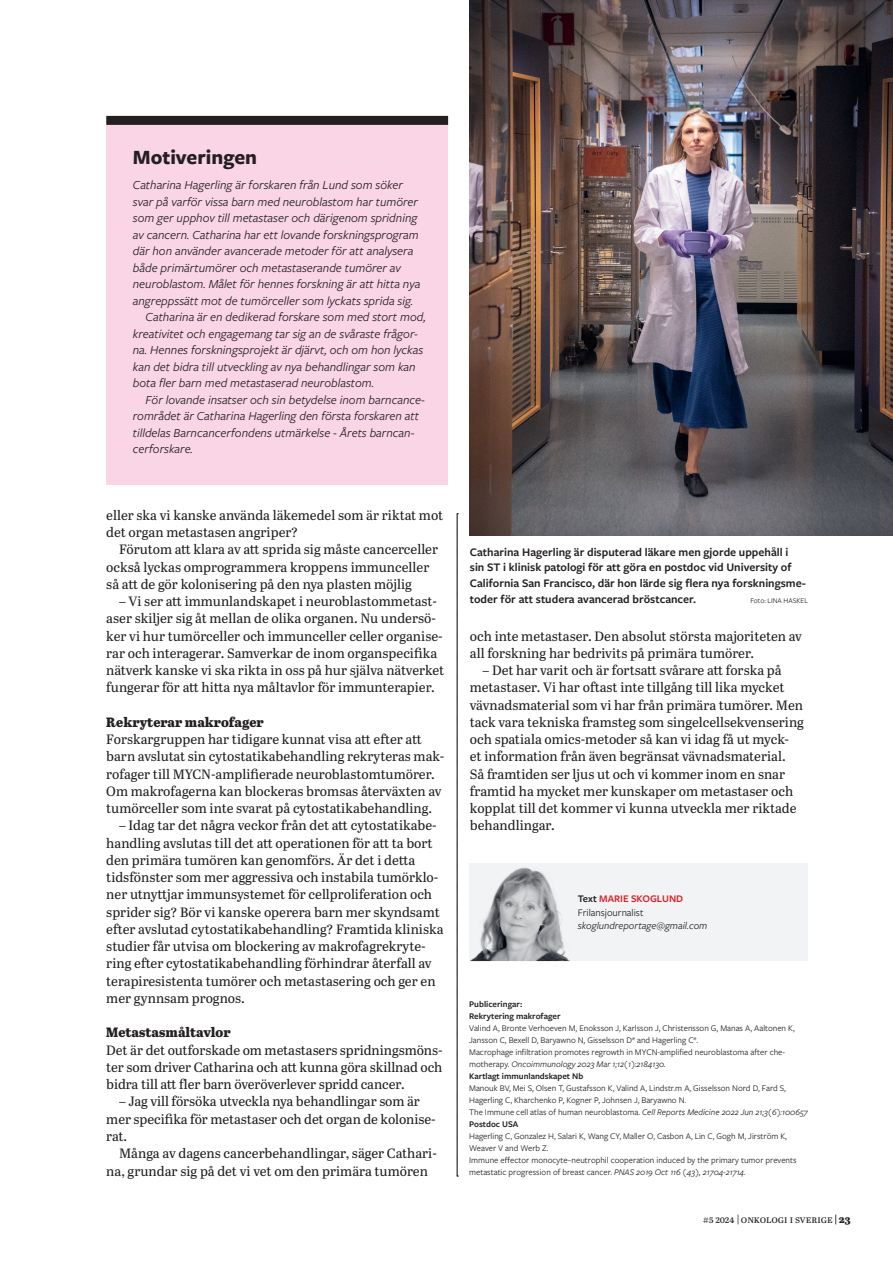
<style>
.page{position:relative;width:893px;height:1263px;background:#fff}
.page>*{position:absolute;margin:0;border:0;box-sizing:border-box;transform-origin:0 0}
.t1{font:700 21px "Freight Sans Pro";color:#231f20}
.t2{font:13.5px/17.2px "Abril Text";color:#231f20}
.t3{font:800 13.5px "Abril Text";color:#231f20}
.t4{font:italic 12.75px "Freight Sans Pro";color:#231f20}
.t5{font:600 12px/15.8px "Freight Sans Pro";color:#231f20}
.t6{font:10.5px/13.5px "Freight Sans Pro";color:#231f20}
.t7{font:italic 10.5px "Freight Sans Pro";color:#231f20}
.t8{font:10.5px "Abril Text";color:#231f20}
.t9{font:9px/12px "Freight Sans Pro";color:#231f20}
.t10{font:600 9px/12px "Freight Sans Pro";color:#231f20}
.t11{font:7.5px "Freight Sans Pro";color:#231f20}
.s1{font-weight:600}
.s2{font-weight:600;color:#d1232a}
.s3{font-style:italic}
.s4{font-weight:800}
</style>
<div class="page">
<svg style="left:457px;top:513px;width:1px;height:664px"></svg>
<div style="left:470px;top:863px;width:338px;height:98px;background:#f2f3f4"></div>
<img style="left:470px;top:867px;width:100px;height:94px">
<img style="left:470px;top:0;width:423px;height:536px">
<div style="left:106px;top:116px;width:342px;height:369px;background:#fad5e5"></div>
<div style="left:106px;top:116px;width:342px;height:9px;background:#231f20"></div>
<h1 class="t1" style="left:133px;top:143px;width:126px">Motiveringen</h1>
<p class="t4" style="left:133px;top:177px;width:272px">Catharina Hagerling är forskaren från Lund som söker</p>
<p class="t4" style="left:133px;top:193px;width:287px">svar på varför vissa barn med neuroblastom har tumörer</p>
<p class="t4" style="left:133px;top:210px;width:286px">som ger upphov till metastaser och därigenom spridning</p>
<p class="t4" style="left:133px;top:226px;width:287px">av cancern. Catharina har ett lovande forskningsprogram</p>
<p class="t4" style="left:133px;top:243px;width:282px">där hon använder avancerade metoder för att analysera</p>
<p class="t4" style="left:133px;top:259px;width:270px">både primärtumörer och metastaserande tumörer av</p>
<p class="t4" style="left:133px;top:276px;width:289px">neuroblastom. Målet för hennes forskning är att hitta nya</p>
<p class="t4" style="left:133px;top:292px;width:282px">angreppssätt mot de tumörceller som lyckats sprida sig.</p>
<p class="t4" style="left:146px;top:309px;width:282px">Catharina är en dedikerad forskare som med stort mod,</p>
<p class="t4" style="left:133px;top:325px;width:287px">kreativitet och engagemang tar sig an de svåraste frågor-</p>
<p class="t4" style="left:133px;top:342px;width:292px">na. Hennes forskningsprojekt är djärvt, och om hon lyckas</p>
<p class="t4" style="left:133px;top:358px;width:284px">kan det bidra till utveckling av nya behandlingar som kan</p>
<p class="t4" style="left:133px;top:375px;width:243px">bota fler barn med metastaserad neuroblastom.</p>
<p class="t4" style="left:146px;top:391px;width:281px">För lovande insatser och sin betydelse inom barncance-</p>
<p class="t4" style="left:133px;top:408px;width:288px">rområdet är Catharina Hagerling den första forskaren att</p>
<p class="t4" style="left:133px;top:424px;width:283px">tilldelas Barncancerfondens utmärkelse - Årets barncan-</p>
<p class="t4" style="left:133px;top:441px;width:62px">cerforskare.</p>
<p class="t2" style="left:106px;top:506px;width:338px">eller ska vi kanske använda läkemedel som är riktat mot det organ metastasen angriper?</p>
<p class="t2" style="left:106px;top:540px;width:333px;text-indent:13px">Förutom att klara av att sprida sig måste cancerceller också lyckas omprogrammera kroppens immunceller så att de gör kolonisering på den nya plasten möjlig</p>
<p class="t2" style="left:106px;top:592px;width:339px;text-indent:13px">– Vi ser att immunlandskapet i neuroblastommetast&shy;aser skiljer sig åt mellan de olika organen. Nu undersö&shy;ker vi hur tumörceller och immunceller celler organise&shy;rar och interagerar. Samverkar de inom organspecifika nätverk kanske vi ska rikta in oss på hur själva nätverket fungerar för att hitta nya måltavlor för immunterapier.</p>
<p class="t3" style="left:106px;top:712px;width:159px">Rekryterar makrofager</p>
<p class="t2" style="left:106px;top:730px;width:340px">Forskargruppen har tidigare kunnat visa att efter att barn avslutat sin cytostatikabehandling rekryteras mak&shy;rofager till MYCN-amplifierade neuroblastomtumörer.<br>Om makrofagerna kan blockeras bromsas återväxten av tumörceller som inte svarat på cytostatikabehandling.</p>
<p class="t2" style="left:106px;top:816px;width:339px;text-indent:13px">– Idag tar det några veckor från det att cytostatikabe&shy;handling avslutas till det att operationen för att ta bort den primära tumören kan genomförs. Är det i detta tidsfönster som mer aggressiva och instabila tumörklo&shy;ner utnyttjar immunsystemet för cellproliferation och sprider sig? Bör vi kanske operera barn mer skyndsamt efter avslutad cytostatikabehandling? Framtida kliniska studier får utvisa om blockering av makrofagrekryte&shy;ring efter cytostatikabehandling förhindrar återfall av terapiresistenta tumörer och metastasering och ger en mer gynnsam prognos.</p>
<p class="t3" style="left:106px;top:1023px;width:126px">Metastasmåltavlor</p>
<p class="t2" style="left:106px;top:1041px;width:338px;text-align:justify">Det är det outforskade om metastasers spridningsmöns&shy;ter som driver Catharina och att kunna göra skillnad och bidra till att fler barn överöverlever spridd cancer.</p>
<p class="t2" style="left:106px;top:1092px;width:331px;text-indent:13px">– Jag vill försöka utveckla nya behandlingar som är mer specifika för metastaser och det organ de kolonise&shy;rat.</p>
<p class="t2" style="left:106px;top:1144px;width:332px;text-indent:13px">Många av dagens cancerbehandlingar, säger Cathari&shy;na, grundar sig på det vi vet om den primära tumören</p>
<p class="t5" style="left:470px;top:543px;width:337px">Catharina Hagerling är disputerad läkare men gjorde uppehåll i sin ST i klinisk patologi för att göra en postdoc vid University of California San Francisco, där hon lärde sig flera nya forskningsme&shy;toder för att studera avancerad bröstcancer.</p>
<p class="t11" style="left:750px;top:595px;width:59px">Foto: LINA HASKEL</p>
<p class="t2" style="left:470px;top:627px;width:334px">och inte metastaser. Den absolut största majoriteten av all forskning har bedrivits på primära tumörer.</p>
<p class="t2" style="left:470px;top:661px;width:336px;text-indent:13px">– Det har varit och är fortsatt svårare att forska på metastaser. Vi har oftast inte tillgång till lika mycket vävnadsmaterial som vi har från primära tumörer. Men tack vara tekniska framsteg som singelcellsekvensering och spatiala omics-metoder så kan vi idag få ut myck&shy;et information från även begränsat vävnadsmaterial.<br>Så framtiden ser ljus ut och vi kommer inom en snar framtid ha mycket mer kunskaper om metastaser och kopplat till det kommer vi kunna utveckla mer riktade behandlingar.</p>
<p class="t6" style="left:578px;top:892px;width:107px"><span class="s1">Text</span> <span class="s2">MARIE SKOGLUND<br></span>Frilansjournalist</p>
<p class="t7" style="left:578px;top:919px;width:131px">skoglundreportage@gmail.com</p>
<p class="t10" style="left:469px;top:997px;width:93px">Publiceringar:<br>Rekrytering makrofager</p>
<p class="t9" style="left:469px;top:1021px;width:327px">Valind A, Bronte Verhoeven M, Enoksson J, Karlsson J, Christensson G, Manas A, Aaltonen K, Jansson C, Bexell D, Baryawno N, Gisselsson D* and Hagerling C*.<br>Macrophage infiltration promotes regrowth in MYCN-amplified neuroblastoma after che&shy;motherapy. <span class="s3">Oncoimmunology 2023 Mar 1;12(1):2184130.<br></span><span class="s1">Kartlagt immunlandskapet Nb</span></p>
<p class="t9" style="left:469px;top:1081px;width:340px">Manouk BV, Mei S, Olsen T, Gustafsson K, Valind A, Lindstr.m A, Gisselsson Nord D, Fard S, Hagerling C, Kharchenko P, Kogner P, Johnsen J, Baryawno N.<br>The Immune cell atlas of human neuroblastoma. <span class="s3">Cell Reports Medicine 2022 Jun 21;3(6):100657<br></span><span class="s1">Postdoc USA</span></p>
<p class="t9" style="left:469px;top:1129px;width:329px">Hagerling C, Gonzalez H, Salari K, Wang CY, Maller O, Casbon A, Lin C, Gogh M, Jirström K, Weaver V and Werb Z.<br>Immune effector monocyte–neutrophil cooperation induced by the primary tumor prevents metastatic progression of breast cancer. <span class="s3">PNAS 2019 Oct 116 (43), 21704-21714.</span></p>
<p class="t8" style="left:703px;top:1212px;width:149px">#5 2024 |onkologi i sverige <span class="s4">|23</span></p>
</div>
